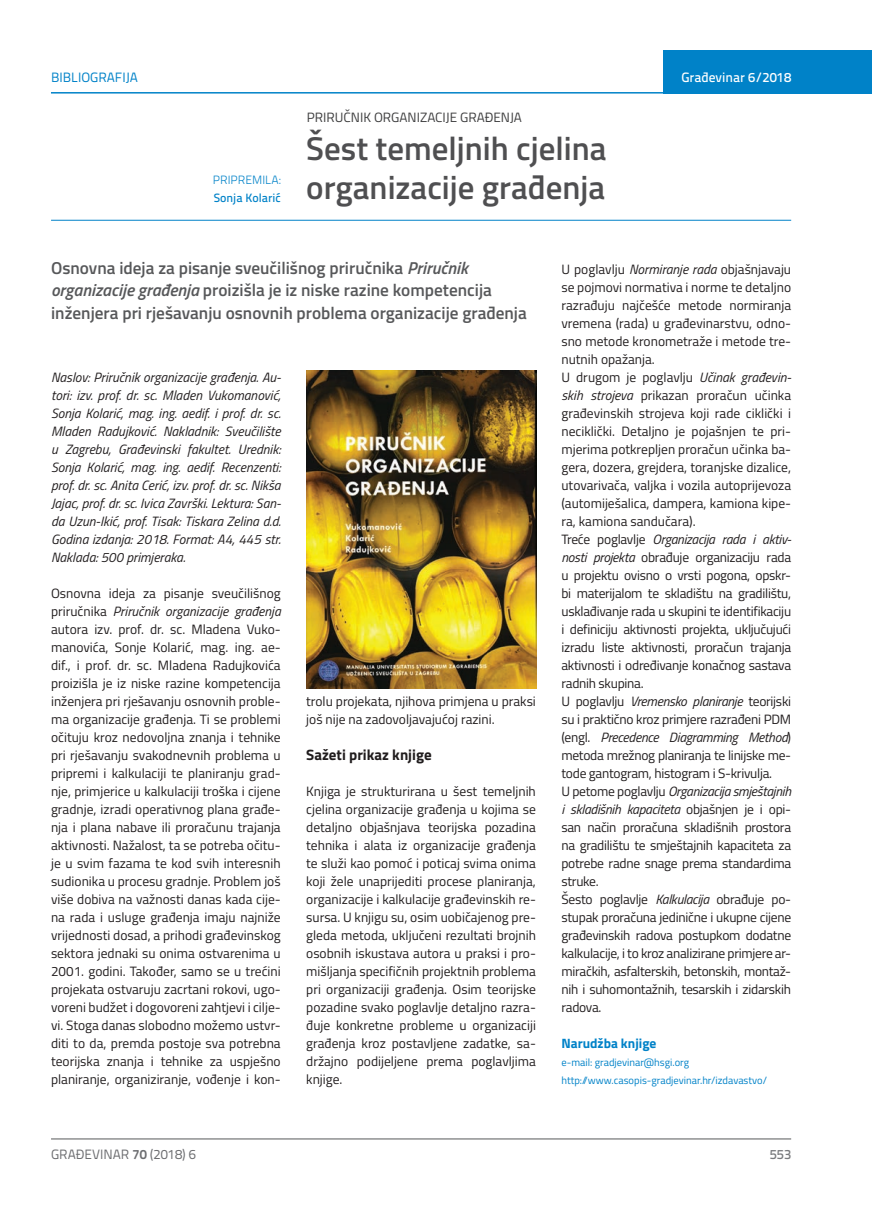
<style>
.page{position:relative;width:872px;height:1212px;background:#fff}
.page>*{position:absolute;margin:0;border:0;box-sizing:border-box;transform-origin:0 0}
.t1{font:600 33px/39px "Titillium";color:#4f4f51}
.t2{font:600 17.25px/22.5px "Titillium";color:#57585a}
.t3{font:700 15px "Titillium";color:#201c1d}
.t4{font:13.5px/18px "Titillium";letter-spacing:-.02em;color:#231f20;text-align:justify}
.t5{font:italic 13.5px/18px "Titillium";color:#231f20;text-align:justify}
.t6{font:13.5px/18px "Titillium";color:#231f20}
.t7{font:13.5px "Titillium";color:#3e3e3f}
.t8{font:13.5px "Titillium Text 22 L";color:#6c6d70}
.t9{font:500 13.5px "Titillium Text 22 L";color:#fff}
.t10{font:700 13.5px "Titillium";color:#0082c8}
.t11{font:13.5px "Titillium Text 22 L";color:#0082c8}
.t12{font:500 13.5px "Titillium Text 22 L";color:#787a7d}
.t13{font:500 12px "Titillium Text 22 L";color:#0082c8}
.t14{font:300 12px "Titillium Text 22 L";color:#0082c8}
.t15{font:10.5px/18px "Titillium";color:#0082c8}
.s1{font-style:italic}
.s2{font-weight:700}
</style>
<div class="page">
<hr style="left:51px;top:1139px;width:740px;height:1px;background:#57585a">
<div style="left:663px;top:50px;width:209px;height:44px;background:#0082c8"></div>
<hr style="left:51px;top:92px;width:821px;height:2px;background:#0082c8">
<hr style="left:51px;top:220px;width:740px;height:1px;background:#0082c8">
<img style="left:306px;top:371px;width:230px;height:318px">
<p class="t11" style="left:51px;top:68px;width:88px">BIBLIOGRAFIJA</p>
<p class="t9" style="left:681px;top:67px;width:111px">Građevinar 6/2018</p>
<p class="t14" style="left:213px;top:171px;width:69px">PRIPREMILA:</p>
<p class="t13" style="left:214px;top:188px;width:68px">Sonja Kolarić</p>
<p class="t7" style="left:307px;top:107px;width:216px">PRIRUČNIK ORGANIZACIJE GRAĐENJA</p>
<h1 class="t1" style="left:306px;top:128px;width:302px">Šest temeljnih cjelina organizacije građenja</h1>
<p class="t2" style="left:51px;top:255px;width:477px">Osnovna ideja za pisanje sveučilišnog priručnika <span class="s1">Priručnik organizacije građenja</span> proizišla je iz niske razine kompetencija inženjera pri rješavanju osnovnih problema organizacije građenja</p>
<p class="t5" style="left:51px;top:367px;width:231px">Naslov: Priručnik organizacije građenja. Au&shy;tori: izv. prof. dr. sc. Mladen Vukomanović, Sonja Kolarić, mag. ing. aedif. i prof. dr. sc.<br>Mladen Radujković. Nakladnik: Sveučilište u Zagrebu, Građevinski fakultet. Urednik:<br>Sonja Kolarić, mag. ing. aedif. Recenzenti: prof. dr. sc. Anita Cerić, izv. prof. dr. sc. Nikša Jajac, prof. dr. sc. Ivica Završki. Lektura: San&shy;da Uzun-Ikić, prof. Tisak: Tiskara Zelina d.d.<br>Godina izdanja: 2018. Format: A4, 445 str.<br>Naklada: 500 primjeraka.</p>
<p class="t4" style="left:51px;top:583px;width:231px">Osnovna ideja za pisanje sveučilišnog priručnika <span class="s1">Priručnik organizacije građenja </span>autora izv. prof. dr. sc. Mladena Vuko&shy;manovića, Sonje Kolarić, mag. ing. ae&shy;dif., i prof. dr. sc. Mladena Radujkovića proizišla je iz niske razine kompetencija inženjera pri rješavanju osnovnih proble&shy;ma organizacije građenja. Ti se problemi očituju kroz nedovoljna znanja i tehnike pri rješavanju svakodnevnih problema u pripremi i kalkulaciji te planiranju grad&shy;nje, primjerice u kalkulaciji troška i cijene gradnje, izradi operativnog plana građe&shy;nja i plana nabave ili proračunu trajanja aktivnosti. Nažalost, ta se potreba očitu&shy;je u svim fazama te kod svih interesnih sudionika u procesu gradnje. Problem još više dobiva na važnosti danas kada cije&shy;na rada i usluge građenja imaju najniže vrijednosti dosad, a prihodi građevinskog sektora jednaki su onima ostvarenima u 2001. godini. Također, samo se u trećini projekata ostvaruju zacrtani rokovi, ugo&shy;voreni budžet i dogovoreni zahtjevi i cilje&shy;vi. Stoga danas slobodno možemo ustvr&shy;diti to da, premda postoje sva potrebna teorijska znanja i tehnike za uspješno planiranje, organiziranje, vođenje i kon-</p>
<p class="t6" style="left:306px;top:692px;width:231px">trolu projekata, njihova primjena u praksi još nije na zadovoljavajućoj razini.</p>
<p class="t3" style="left:306px;top:743px;width:127px">Sažeti prikaz knjige</p>
<p class="t4" style="left:306px;top:782px;width:231px">Knjiga je strukturirana u šest temeljnih cjelina organizacije građenja u kojima se detaljno objašnjava teorijska pozadina tehnika i alata iz organizacije građenja te služi kao pomoć i poticaj svima onima koji žele unaprijediti procese planiranja, organizacije i kalkulacije građevinskih re&shy;sursa. U knjigu su, osim uobičajenog pre&shy;gleda metoda, uključeni rezultati brojnih osobnih iskustava autora u praksi i pro&shy;mišljanja specifičnih projektnih problema pri organizaciji građenja. Osim teorijske pozadine svako poglavlje detaljno razra&shy;đuje konkretne probleme u organizaciji građenja kroz postavljene zadatke, sa&shy;držajno podijeljene prema poglavljima knjige.</p>
<p class="t4" style="left:561px;top:259px;width:231px;text-align:left">U poglavlju <span class="s1">Normiranje rada</span> objašnjavaju se pojmovi normativa i norme te detaljno razrađuju najčešće metode normiranja vremena (rada) u građevinarstvu, odno&shy;sno metode kronometraže i metode tre&shy;nutnih opažanja.<br>U drugom je poglavlju <span class="s1">Učinak građevin&shy;skih strojeva</span> prikazan proračun učinka građevinskih strojeva koji rade ciklički i neciklički. Detaljno je pojašnjen te pri&shy;mjerima potkrepljen proračun učinka ba&shy;gera, dozera, grejdera, toranjske dizalice, utovarivača, valjka i vozila autoprijevoza (automiješalica, dampera, kamiona kipe&shy;ra, kamiona sandučara).<br>Treće poglavlje <span class="s1">Organizacija rada i aktiv&shy;nosti projekta</span> obrađuje organizaciju rada u projektu ovisno o vrsti pogona, opskr&shy;bi materijalom te skladištu na gradilištu, usklađivanje rada u skupini te identifikaciju i definiciju aktivnosti projekta, uključujući izradu liste aktivnosti, proračun trajanja aktivnosti i određivanje konačnog sastava radnih skupina.<br>U poglavlju <span class="s1">Vremensko planiranje</span> teorijski su i praktično kroz primjere razrađeni PDM (engl. <span class="s1">Precedence Diagramming Method</span>) metoda mrežnog planiranja te linijske me&shy;tode gantogram, histogram i S-krivulja.<br>U petome poglavlju <span class="s1">Organizacija smještajnih i skladišnih kapaciteta</span> objašnjen je i opi&shy;san način proračuna skladišnih prostora na gradilištu te smještajnih kapaciteta za potrebe radne snage prema standardima struke.<br>Šesto poglavlje <span class="s1">Kalkulacija</span> obrađuje po&shy;stupak proračuna jedinične i ukupne cijene građevinskih radova postupkom dodatne kalkulacije, i to kroz analizirane primjere ar&shy;miračkih, asfalterskih, betonskih, montaž&shy;nih i suhomontažnih, tesarskih i zidarskih radova.</p>
<p class="t10" style="left:561px;top:1033px;width:96px">Narudžba knjige</p>
<p class="t15" style="left:561px;top:1053px;width:207px">e-mail: gradjevinar@hsgi.org http://www.casopis-gradjevinar.hr/izdavastvo/</p>
<p class="t8" style="left:51px;top:1144px;width:146px">GRAĐEVINAR <span class="s2">70</span> (2018) 6</p>
<p class="t12" style="left:769px;top:1144px;width:23px">553</p>
</div>
